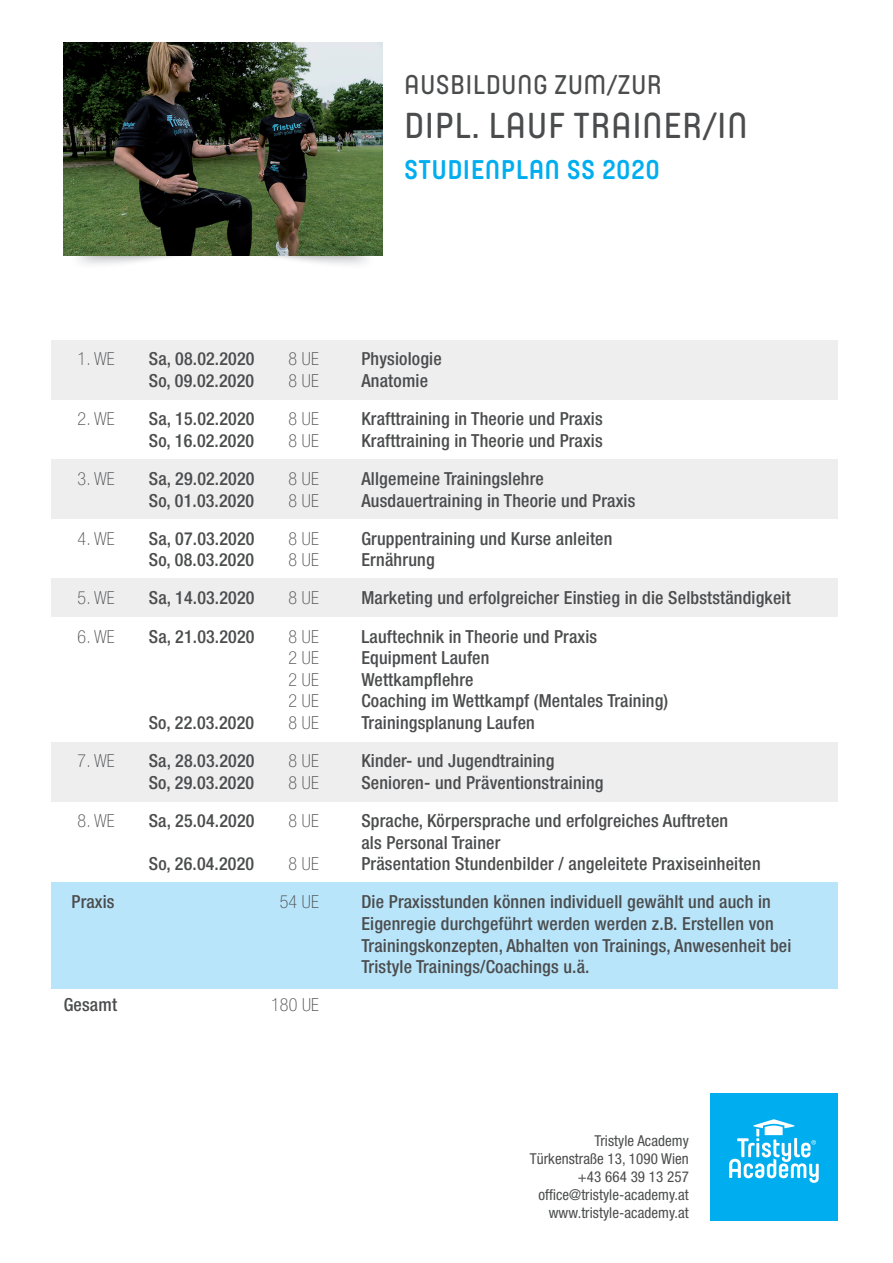
<style>
.page{position:relative;width:893px;height:1263px;background:#fff}
.page>*{position:absolute;margin:0;border:0;box-sizing:border-box;transform-origin:0 0}
.t1{font:600 36px "Yummo";letter-spacing:.015em;color:#4b4c4d}
.t2{font:600 27px "Yummo";letter-spacing:.015em;color:#4b4c4d}
.t3{font:700 27px "Yummo";letter-spacing:.015em;color:#00aeef}
.t4{font:500 condensed 18px/21.6px "Helvetica Neue";letter-spacing:.01em;color:#4b4c4d}
.t5{font:100 condensed 18px "Helvetica Neue";letter-spacing:.01em;color:#4b4c4d}
.t6{font:condensed 15px/18px "Helvetica Neue";letter-spacing:.005em;color:#4b4c4d;text-align:right}
</style>
<div class="page">
<div style="left:51px;top:340px;width:787px;height:60px;background:#eeeeef"></div>
<div style="left:51px;top:459px;width:787px;height:60px;background:#eeeeef"></div>
<div style="left:51px;top:578px;width:787px;height:39px;background:#eeeeef"></div>
<div style="left:51px;top:742px;width:787px;height:59px;background:#eeeeef"></div>
<div style="left:51px;top:882px;width:787px;height:107px;background:#b9e5fa"></div>
<img style="left:64px;top:43px;width:319px;height:222px">
<div style="left:710px;top:1093px;width:128px;height:127px;background:#00aeef"></div>
<svg style="left:729px;top:1119px;width:90px;height:64px"></svg>
<h2 class="t2" style="left:404px;top:63px;width:259px">AUSBILDUNG ZUM/ZUR</h2>
<h1 class="t1" style="left:404px;top:96px;width:345px">DIPL. LAUF TRAINER/IN</h1>
<h2 class="t3" style="left:404px;top:145px;width:257px">STUDIENPLAN SS 2020</h2>
<p class="t5" style="left:78px;top:349px;width:39px">1. WE</p>
<p class="t4" style="left:149px;top:348px;width:107px">Sa, 08.02.2020</p>
<p class="t5" style="left:289px;top:349px;width:32px">8 UE</p>
<p class="t4" style="left:361px;top:348px;width:82px">Physiologie</p>
<p class="t4" style="left:149px;top:369px;width:107px">So, 09.02.2020</p>
<p class="t5" style="left:289px;top:370px;width:32px">8 UE</p>
<p class="t4" style="left:361px;top:369px;width:68px">Anatomie</p>
<p class="t5" style="left:78px;top:409px;width:39px">2. WE</p>
<p class="t4" style="left:149px;top:408px;width:107px">Sa, 15.02.2020</p>
<p class="t5" style="left:289px;top:409px;width:32px">8 UE</p>
<p class="t4" style="left:361px;top:408px;width:243px">Krafttraining in Theorie und Praxis</p>
<p class="t4" style="left:149px;top:429px;width:107px">So, 16.02.2020</p>
<p class="t5" style="left:289px;top:430px;width:32px">8 UE</p>
<p class="t4" style="left:361px;top:429px;width:243px">Krafttraining in Theorie und Praxis</p>
<p class="t5" style="left:78px;top:468px;width:39px">3. WE</p>
<p class="t4" style="left:149px;top:467px;width:107px">Sa, 29.02.2020</p>
<p class="t5" style="left:289px;top:468px;width:32px">8 UE</p>
<p class="t4" style="left:361px;top:467px;width:184px">Allgemeine Trainingslehre</p>
<p class="t4" style="left:149px;top:489px;width:107px">So, 01.03.2020</p>
<p class="t5" style="left:289px;top:490px;width:32px">8 UE</p>
<p class="t4" style="left:361px;top:489px;width:275px">Ausdauertraining in Theorie und Praxis</p>
<p class="t5" style="left:78px;top:528px;width:39px">4. WE</p>
<p class="t4" style="left:149px;top:527px;width:107px">Sa, 07.03.2020</p>
<p class="t5" style="left:289px;top:528px;width:32px">8 UE</p>
<p class="t4" style="left:361px;top:527px;width:253px">Gruppentraining und Kurse anleiten</p>
<p class="t4" style="left:149px;top:549px;width:107px">So, 08.03.2020</p>
<p class="t5" style="left:289px;top:550px;width:32px">8 UE</p>
<p class="t4" style="left:361px;top:549px;width:75px">Ernährung</p>
<p class="t5" style="left:78px;top:588px;width:39px">5. WE</p>
<p class="t4" style="left:149px;top:587px;width:107px">Sa, 14.03.2020</p>
<p class="t5" style="left:289px;top:588px;width:32px">8 UE</p>
<p class="t4" style="left:361px;top:587px;width:431px">Marketing und erfolgreicher Einstieg in die Selbstständigkeit</p>
<p class="t5" style="left:78px;top:626px;width:39px">6. WE</p>
<p class="t4" style="left:149px;top:625px;width:107px">Sa, 21.03.2020</p>
<p class="t5" style="left:289px;top:626px;width:32px">8 UE</p>
<p class="t4" style="left:361px;top:625px;width:237px">Lauftechnik in Theorie und Praxis</p>
<p class="t5" style="left:289px;top:648px;width:32px">2 UE</p>
<p class="t4" style="left:361px;top:647px;width:129px">Equipment Laufen</p>
<p class="t5" style="left:289px;top:669px;width:32px">2 UE</p>
<p class="t4" style="left:361px;top:668px;width:114px">Wettkampflehre</p>
<p class="t5" style="left:289px;top:691px;width:32px">2 UE</p>
<p class="t4" style="left:361px;top:690px;width:308px">Coaching im Wettkampf (Mentales Training)</p>
<p class="t4" style="left:149px;top:712px;width:107px">So, 22.03.2020</p>
<p class="t5" style="left:289px;top:713px;width:32px">8 UE</p>
<p class="t4" style="left:361px;top:712px;width:175px">Trainingsplanung Laufen</p>
<p class="t5" style="left:78px;top:751px;width:39px">7. WE</p>
<p class="t4" style="left:149px;top:750px;width:107px">Sa, 28.03.2020</p>
<p class="t5" style="left:289px;top:751px;width:32px">8 UE</p>
<p class="t4" style="left:361px;top:750px;width:194px">Kinder- und Jugendtraining</p>
<p class="t4" style="left:149px;top:771px;width:107px">So, 29.03.2020</p>
<p class="t5" style="left:289px;top:772px;width:32px">8 UE</p>
<p class="t4" style="left:361px;top:771px;width:244px">Senioren- und Präventionstraining</p>
<p class="t5" style="left:78px;top:811px;width:39px">8. WE</p>
<p class="t4" style="left:149px;top:810px;width:107px">Sa, 25.04.2020</p>
<p class="t5" style="left:289px;top:811px;width:32px">8 UE</p>
<p class="t4" style="left:361px;top:810px;width:368px">Sprache, Körpersprache und erfolgreiches Auftreten als Personal Trainer</p>
<p class="t4" style="left:149px;top:853px;width:107px">So, 26.04.2020</p>
<p class="t5" style="left:289px;top:854px;width:32px">8 UE</p>
<p class="t4" style="left:361px;top:853px;width:401px">Präsentation Stundenbilder / angeleitete Praxiseinheiten</p>
<p class="t4" style="left:71px;top:891px;width:45px">Praxis</p>
<p class="t5" style="left:280px;top:892px;width:40px">54 UE</p>
<p class="t4" style="left:361px;top:891px;width:431px">Die Praxisstunden können individuell gewählt und auch in Eigenregie durchgeführt werden werden z.B. Erstellen von Trainingskonzepten, Abhalten von Trainings, Anwesenheit bei Tristyle Trainings/Coachings u.ä.</p>
<p class="t4" style="left:64px;top:994px;width:55px">Gesamt</p>
<p class="t5" style="left:271px;top:995px;width:49px">180 UE</p>
<p class="t6" style="left:530px;top:1132px;width:161px">Tristyle Academy<br>Türkenstraße 13, 1090 Wien +43 664 39 13 257 office@tristyle-academy.at www.tristyle-academy.at</p>
</div>
